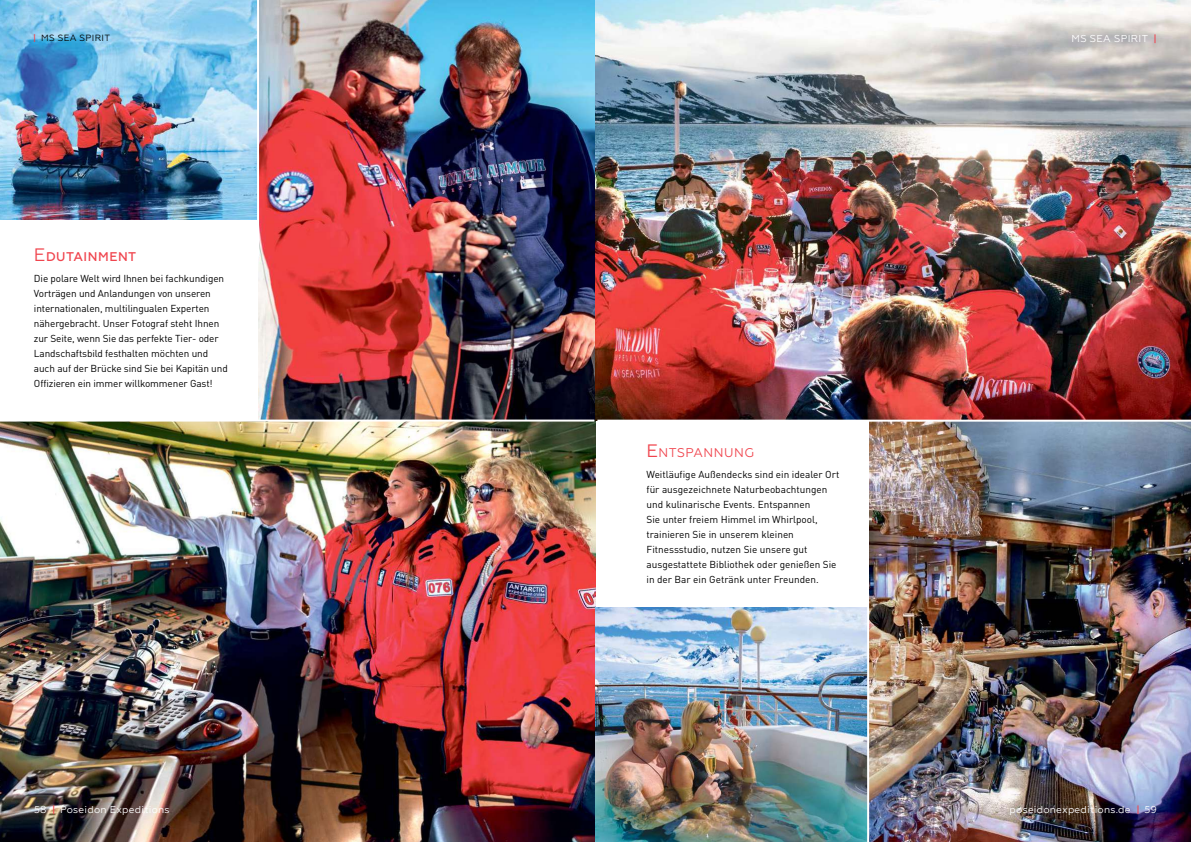
<style>
.page{position:relative;width:1191px;height:842px;background:#fff}
.page>*{position:absolute;margin:0;border:0;box-sizing:border-box;transform-origin:0 0}
.t1{font:500 12.6px "Geometria";letter-spacing:.04em;color:#f0454e}
.t2{font:12.6px "Geometria";letter-spacing:.04em;color:#f0454e}
.t3{font:10px/15px "DIN Pro";letter-spacing:-.01em;color:#000}
.t4{font:10px "Geometria";letter-spacing:.025em;color:#fff}
.t5{font:9px "Geometria";letter-spacing:.035em;color:#000}
.s1{font-weight:500;color:#f0454e}
.s2{font-weight:400;font-size:18px}
.s3{font-size:18px}
</style>
<div class="page">
<img style="left:0;top:421px;width:595px;height:421px">
<img style="left:258px;top:0;width:337px;height:421px">
<hr style="left:0;top:420px;width:594px;height:2px;background:#fff">
<img style="left:0;top:0;width:257px;height:219px">
<img style="left:595px;top:607px;width:272px;height:235px">
<img style="left:869px;top:422px;width:322px;height:420px">
<img style="left:595px;top:0;width:596px;height:421px">
<hr style="left:597px;top:420px;width:594px;height:2px;background:#fff">
<hr style="left:257px;top:0;width:2px;height:257px;background:#fff">
<p class="t5" style="left:33px;top:33px;width:79px"><span class="s1">|</span> MS SEA SPIRIT</p>
<p class="t4" style="left:1071px;top:33px;width:87px">MS SEA SPIRIT <span class="s1">|</span></p>
<p class="t1" style="left:34px;top:249px;width:104px"><span class="s2">E</span>DUTAINMENT</p>
<p class="t3" style="left:34px;top:270px;width:195px">Die polare Welt wird Ihnen bei fachkundigen Vorträgen und Anlandungen von unseren internationalen, multilingualen Experten nähergebracht. Unser Fotograf steht Ihnen zur Seite, wenn Sie das perfekte Tier- oder Landschaftsbild festhalten möchten und auch auf der Brücke sind Sie bei Kapitän und Offizieren ein immer willkommener Gast!</p>
<p class="t2" style="left:646px;top:445px;width:109px"><span class="s3">E</span>NTSPANNUNG</p>
<p class="t3" style="left:646px;top:465px;width:194px">Weitläufige Außendecks sind ein idealer Ort für ausgezeichnete Naturbeobachtungen und kulinarische Events. Entspannen<br>Sie unter freiem Himmel im Whirlpool, trainieren Sie in unserem kleinen Fitnessstudio, nutzen Sie unsere gut ausgestattete Bibliothek oder genießen Sie in der Bar ein Getränk unter Freunden.</p>
<p class="t4" style="left:34px;top:804px;width:137px">58 <span class="s1">|</span> Poseidon Expeditions</p>
<p class="t4" style="left:1009px;top:804px;width:149px">poseidonexpeditions.de <span class="s1">|</span> 59</p>
</div>
